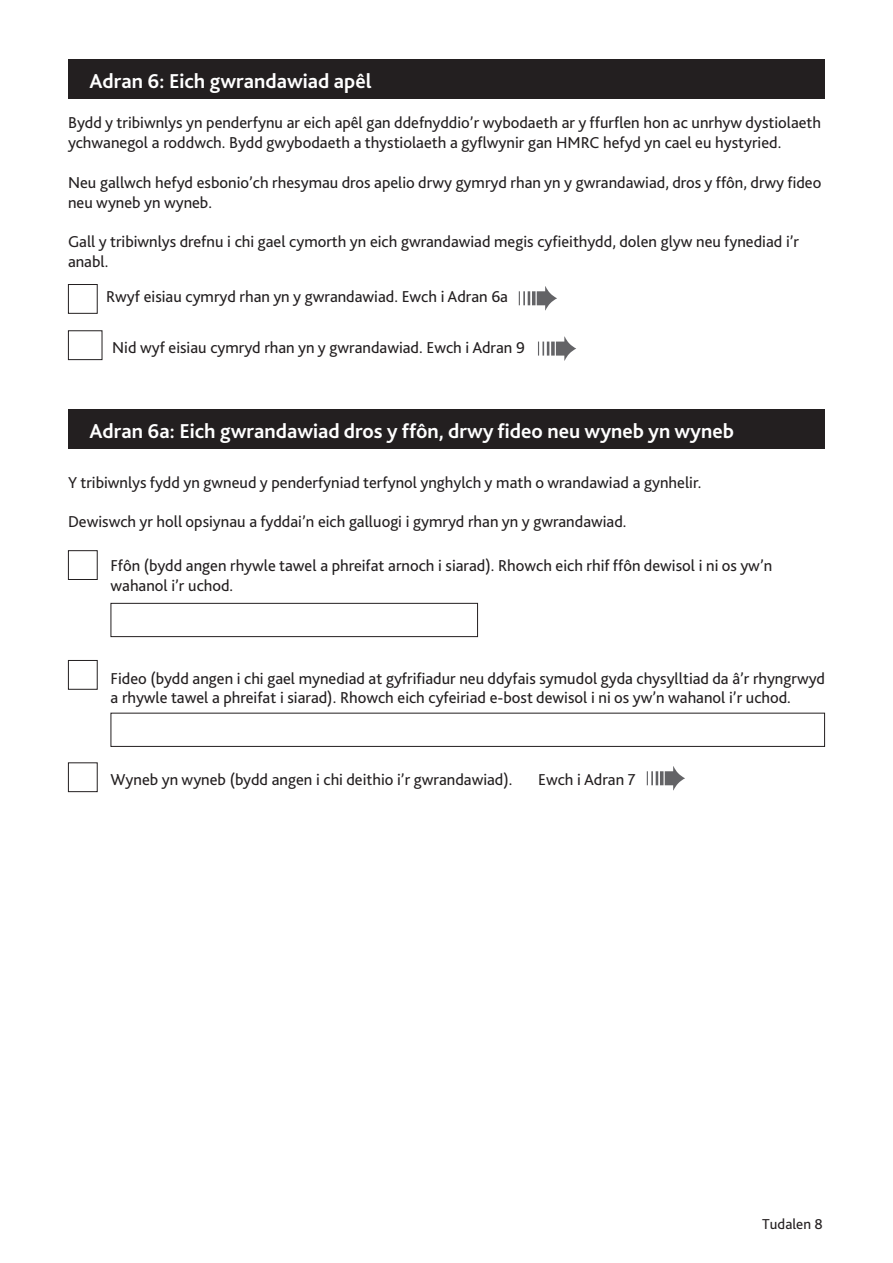
<style>
.page{position:relative;width:893px;height:1263px;background:#fff}
.page>*{position:absolute;margin:0;border:0;box-sizing:border-box;transform-origin:0 0}
.t1{font:700 21px "Bliss 2";color:#fff}
.Body_text{font:16.5px/19.8px "Bliss 2";color:#231f20}
.t2{font:15px "Bliss 2";color:#231f20}
</style>
<div class="page">
<div style="left:68px;top:60px;width:757px;height:39px;background:#231f20"></div>
<div style="left:68px;top:284px;width:30px;height:30px;border:1px solid #231f20"></div>
<div style="left:68px;top:330px;width:34px;height:30px;border:1px solid #231f20"></div>
<svg style="left:519px;top:286px;width:38px;height:24px"></svg>
<svg style="left:538px;top:336px;width:38px;height:25px"></svg>
<div style="left:68px;top:409px;width:757px;height:39px;background:#231f20"></div>
<div style="left:68px;top:550px;width:30px;height:30px;border:1px solid #231f20"></div>
<div style="left:111px;top:603px;width:367px;height:34px;border:1px solid #231f20"></div>
<div style="left:68px;top:660px;width:30px;height:30px;border:1px solid #231f20"></div>
<div style="left:111px;top:713px;width:714px;height:34px;border:1px solid #231f20"></div>
<div style="left:68px;top:762px;width:30px;height:30px;border:1px solid #231f20"></div>
<svg style="left:647px;top:766px;width:38px;height:24px"></svg>
<p class="t1" style="left:90px;top:68px;width:284px">Adran 6: Eich gwrandawiad apêl</p>
<p class="Body_text" style="left:68px;top:113px;width:755px">Bydd y tribiwnlys yn penderfynu ar eich apêl gan ddefnyddio’r wybodaeth ar y ffurflen hon ac unrhyw dystiolaeth ychwanegol a roddwch. Bydd gwybodaeth a thystiolaeth a gyflwynir gan HMRC hefyd yn cael eu hystyried.</p>
<p class="Body_text" style="left:68px;top:172px;width:755px">Neu gallwch hefyd esbonio’ch rhesymau dros apelio drwy gymryd rhan yn y gwrandawiad, dros y ffôn, drwy fideo neu wyneb yn wyneb.</p>
<p class="Body_text" style="left:68px;top:231px;width:732px">Gall y tribiwnlys drefnu i chi gael cymorth yn eich gwrandawiad megis cyfieithydd, dolen glyw neu fynediad i’r anabl.</p>
<p class="Body_text" style="left:106px;top:286px;width:404px">Rwyf eisiau cymryd rhan yn y gwrandawiad. Ewch i Adran 6a</p>
<p class="Body_text" style="left:112px;top:337px;width:414px">Nid wyf eisiau cymryd rhan yn y gwrandawiad. Ewch i Adran 9</p>
<p class="t1" style="left:90px;top:418px;width:646px">Adran 6a: Eich gwrandawiad dros y ffôn, drwy fideo neu wyneb yn wyneb</p>
<p class="Body_text" style="left:68px;top:472px;width:635px">Y tribiwnlys fydd yn gwneud y penderfyniad terfynol ynghylch y math o wrandawiad a gynhelir.</p>
<p class="Body_text" style="left:68px;top:511px;width:560px">Dewiswch yr holl opsiynau a fyddai’n eich galluogi i gymryd rhan yn y gwrandawiad.</p>
<p class="Body_text" style="left:111px;top:555px;width:663px">Ffôn (bydd angen rhywle tawel a phreifat arnoch i siarad). Rhowch eich rhif ffôn dewisol i ni os yw’n wahanol i’r uchod.</p>
<p class="Body_text" style="left:111px;top:668px;width:716px">Fideo (bydd angen i chi gael mynediad at gyfrifiadur neu ddyfais symudol gyda chysylltiad da â’r rhyngrwyd a rhywle tawel a phreifat i siarad). Rhowch eich cyfeiriad e-bost dewisol i ni os yw’n wahanol i’r uchod.</p>
<p class="Body_text" style="left:111px;top:769px;width:403px">Wyneb yn wyneb (bydd angen i chi deithio i’r gwrandawiad).</p>
<p class="Body_text" style="left:538px;top:769px;width:99px">Ewch i Adran 7</p>
<p class="t2" style="left:762px;top:1215px;width:62px">Tudalen 8</p>
</div>
